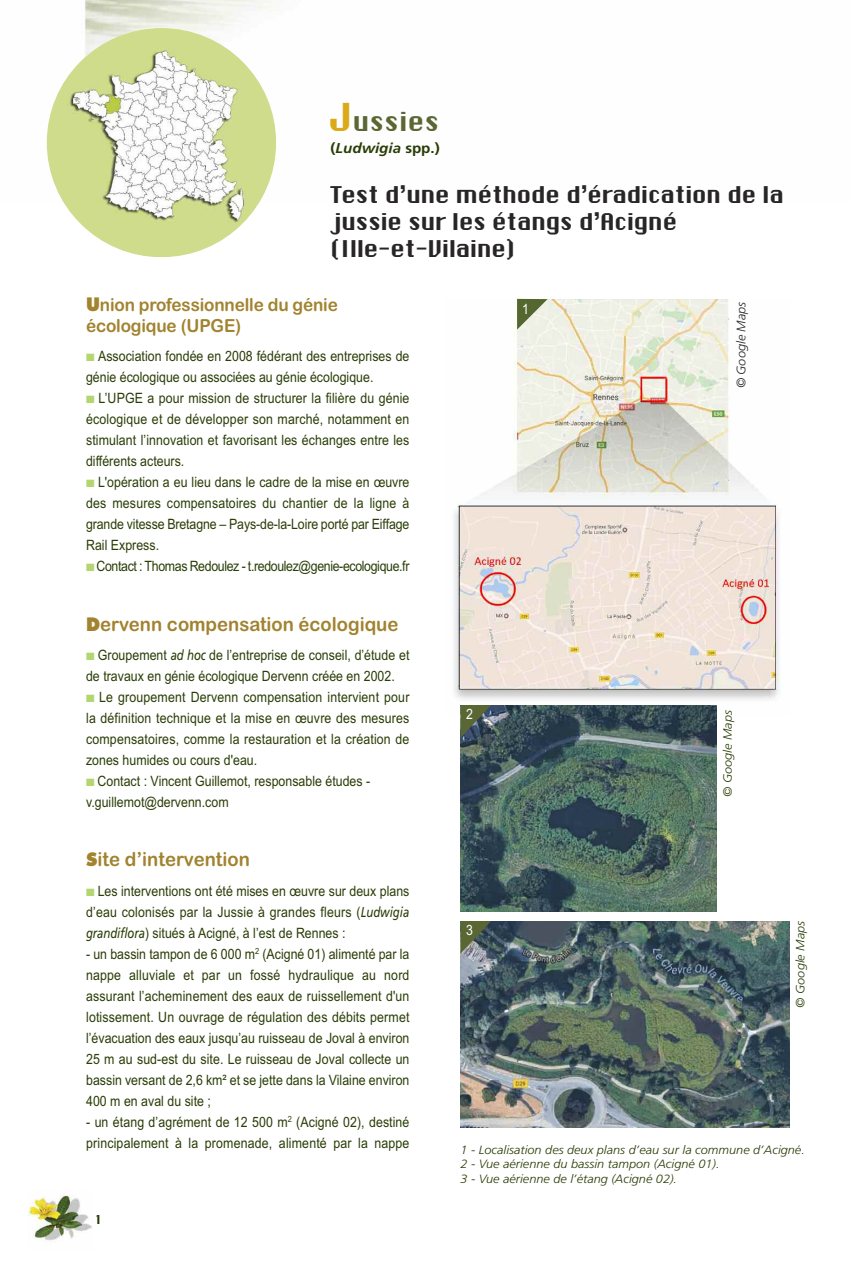
<style>
.page{position:relative;width:851px;height:1263px;background:#fff}
.page>*{position:absolute;margin:0;border:0;box-sizing:border-box;transform-origin:0 0}
.t1{font:25.5px "Chicago FLF";color:#5a6733}
.t2{font:22.5px/27px "Chicago FLF";letter-spacing:-.03em;color:#272526}
.t3{font:19.5px "Arial Rounded MT Bold";color:#a18330;scale:.95 1}
.t4{font:18px/21px "Arial Rounded MT Bold";letter-spacing:-.01em;color:#a18330;scale:.95 1}
.t5{font:14.25px/21px "Arial Narrow";color:#2a3d06;text-align:justify;scale:1.06 1}
.t6{font:14.25px "Arial Narrow";letter-spacing:-.025em;color:#2a3d06;scale:1.06 1}
.t7{font:italic 700 14.25px "Frutiger";color:#2a3d06;scale:1.06 1}
.t8{font:14.25px "Arial Narrow";color:#fff;scale:1.06 1}
.t9{font:italic 300 12.45px "Frutiger";color:#272526}
.t10{font:italic 300 12px/14.4px "Frutiger";color:#2a3d06;scale:1.06 1}
.t11{font:12px "Chicago FLF";color:#2a3d06}
.s1{font-size:37.5px;color:#dbaa19}
.s2{font-style:normal}
.s3{font-family:"Futura";font-weight:800}
.s4{color:#b3d670}
.s5{font-family:"Futura";font-weight:800;font-size:18px}
.s6{font-family:"Frutiger";font-style:italic}
</style>
<div class="page">
<img style="left:29px;top:1194px;width:63px;height:48px">
<img style="left:46px;top:0;width:230px;height:201px">
<img style="left:47px;top:28px;width:228px;height:228px;border-radius:50%">
<img style="left:453px;top:299px;width:329px;height:416px">
<img style="left:517px;top:299px;width:30px;height:31px">
<img style="left:460px;top:705px;width:256px;height:206px">
<svg style="left:460px;top:705px;width:31px;height:33px"></svg>
<img style="left:460px;top:921px;width:329px;height:206px">
<svg style="left:460px;top:921px;width:31px;height:33px"></svg>
<h1 class="t1" style="left:330px;top:105px;width:110px"><span class="s1">J</span>ussies</h1>
<p class="t7" style="left:330px;top:142px;width:104px"><span class="s2">(</span>Ludwigia <span class="s2">spp.)</span></p>
<h2 class="t2" style="left:330px;top:180px;width:455px">Test d’une méthode d’éradication de la jussie sur les étangs d’Acigné (Ille-et-Vilaine)</h2>
<p class="t4" style="left:86px;top:294px;width:266px"><span class="s3">U</span>nion professionnelle du génie écologique (UPGE)</p>
<p class="t5" style="left:86px;top:346px;width:306px"><span class="s4">■</span> Association fondée en 2008 fédérant des entreprises de génie écologique ou associées au génie écologique.</p>
<p class="t5" style="left:86px;top:388px;width:306px"><span class="s4">■</span> L’UPGE a pour mission de structurer la filière du génie écologique et de développer son marché, notamment en stimulant l’innovation et favorisant les échanges entre les différents acteurs.</p>
<p class="t5" style="left:86px;top:472px;width:306px"><span class="s4">■</span> L'opération a eu lieu dans le cadre de la mise en œuvre des mesures compensatoires du chantier de la ligne à grande vitesse Bretagne – Pays-de-la-Loire porté par Eiffage Rail Express.</p>
<p class="t6" style="left:86px;top:558px;width:306px"><span class="s4">■</span> Contact : Thomas Redoulez - t.redoulez@genie-ecologique.fr</p>
<p class="t8" style="left:522px;top:301px;width:8px">1</p>
<p class="t9" style="left:736px;top:388px;width:88px;rotate:-90deg">© Google Maps</p>
<h3 class="t3" style="left:86px;top:612px;width:330px"><span class="s5">D</span>ervenn compensation écologique</h3>
<p class="t5" style="left:86px;top:645px;width:306px"><span class="s4">■</span> Groupement <span class="s6">ad hoc</span> de l’entreprise de conseil, d’étude et de travaux en génie écologique Dervenn créée en 2002.</p>
<p class="t5" style="left:86px;top:687px;width:306px"><span class="s4">■</span> Le groupement Dervenn compensation intervient pour la définition technique et la mise en œuvre des mesures compensatoires, comme la restauration et la création de zones humides ou cours d'eau.</p>
<p class="t5" style="left:86px;top:771px;width:269px"><span class="s4">■</span> Contact : Vincent Guillemot, responsable études - v.guillemot@dervenn.com</p>
<h3 class="t3" style="left:86px;top:848px;width:174px"><span class="s5">S</span>ite d’intervention</h3>
<p class="t5" style="left:86px;top:880px;width:306px"><span class="s4">■</span> Les interventions ont été mises en œuvre sur deux plans d’eau colonisés par la Jussie à grandes fleurs (<span class="s6">Ludwigia grandiflora</span>) situés à Acigné, à l’est de Rennes :</p>
<p class="t5" style="left:86px;top:943px;width:306px">- un bassin tampon de 6 000 m<sup>2</sup> (Acigné 01) alimenté par la nappe alluviale et par un fossé hydraulique au nord assurant l’acheminement des eaux de ruissellement d'un lotissement. Un ouvrage de régulation des débits permet l’évacuation des eaux jusqu’au ruisseau de Joval à environ 25 m au sud-est du site. Le ruisseau de Joval collecte un bassin versant de 2,6 km² et se jette dans la Vilaine environ 400 m en aval du site ;</p>
<p class="t5" style="left:86px;top:1111px;width:306px">- un étang d’agrément de 12 500 m<sup>2</sup> (Acigné 02), destiné principalement à la promenade, alimenté par la nappe</p>
<p class="t11" style="left:94px;top:1212px;width:10px">1</p>
<p class="t8" style="left:466px;top:706px;width:8px">2</p>
<p class="t8" style="left:466px;top:922px;width:8px">3</p>
<p class="t10" style="left:721px;top:797px;width:83px;rotate:-90deg">© Google Maps</p>
<p class="t10" style="left:794px;top:1007px;width:83px;rotate:-90deg">© Google Maps</p>
<p class="t10" style="left:460px;top:1143px;width:326px">1 - Localisation des deux plans d’eau sur la commune d’Acigné.<br>2 - Vue aérienne du bassin tampon (Acigné 01).<br>3 - Vue aérienne de l’étang (Acigné 02).</p>
</div>
